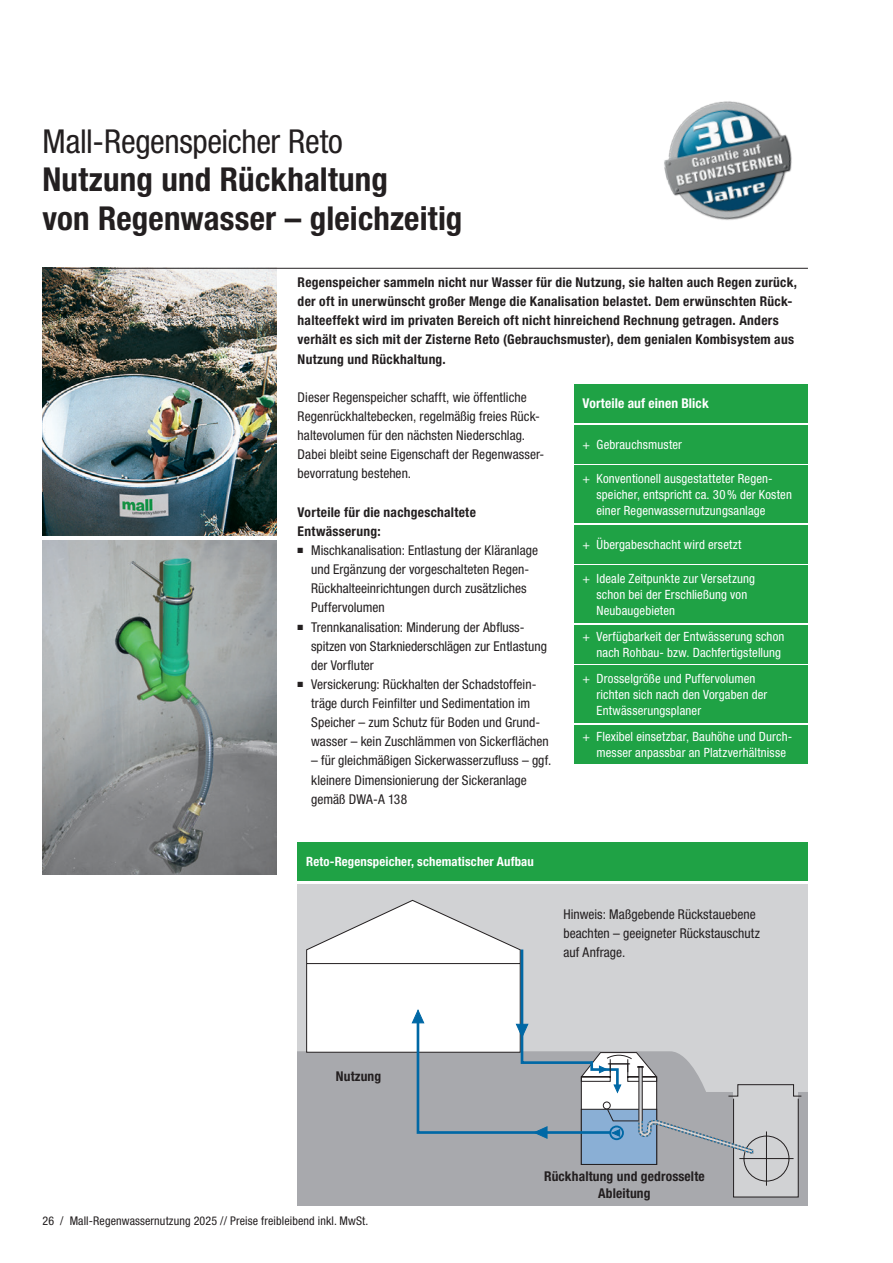
<style>
.page{position:relative;width:893px;height:1263px;background:#fff}
.page>*{position:absolute;margin:0;border:0;box-sizing:border-box;transform-origin:0 0}
.t1{font:700 condensed 33px/38.2px "Helvetica Neue LT Pro";letter-spacing:.005em;color:#231f20}
.t2{font:condensed 33px "Helvetica Neue LT Pro";letter-spacing:-.01em;color:#231f20}
.t3{font:condensed 13.5px/19.2px "Helvetica Neue LT Pro";color:#231f20}
.t4{font:700 condensed 13.5px/19.2px "Helvetica Neue LT Pro";letter-spacing:.02em;color:#231f20}
.t5{font:700 condensed 13.5px "Helvetica Neue LT Pro";letter-spacing:.01em;color:#fff}
.t6{font:condensed 12.75px/15.8px "Helvetica Neue LT Pro";letter-spacing:.01em;color:#fff}
.t7{font:700 condensed 12.75px "Helvetica Neue LT Pro";letter-spacing:.015em;color:#fff}
.t8{font:condensed 12px "Helvetica Neue LT Pro";letter-spacing:.01em;color:#231f20}
</style>
<div class="page">
<img style="left:43px;top:269px;width:233px;height:267px">
<div style="left:298px;top:884px;width:510px;height:321px;background:#d1d2d4"></div>
<div style="left:298px;top:1051px;width:510px;height:154px;background:#a8a9ad"></div>
<svg style="left:305px;top:899px;width:497px;height:299px"></svg>
<img style="left:664px;top:101px;width:128px;height:119px">
<div style="left:574px;top:385px;width:234px;height:38px;background:#1fa245"></div>
<div style="left:574px;top:466px;width:234px;height:57px;background:#1fa245"></div>
<div style="left:574px;top:566px;width:234px;height:57px;background:#1fa245"></div>
<div style="left:574px;top:525px;width:234px;height:38px;background:#1fa245"></div>
<div style="left:574px;top:625px;width:234px;height:38px;background:#1fa245"></div>
<div style="left:574px;top:665px;width:234px;height:58px;background:#1fa245"></div>
<div style="left:574px;top:425px;width:234px;height:38px;background:#1fa245"></div>
<div style="left:574px;top:725px;width:234px;height:38px;background:#1fa245"></div>
<div style="left:298px;top:842px;width:510px;height:38px;background:#1fa245"></div>
<hr style="left:43px;top:268px;width:765px;height:1px;background:#231f20">
<img style="left:43px;top:540px;width:233px;height:334px">
<h1 class="t2" style="left:43px;top:122px;width:302px">Mall-Regenspeicher Reto</h1>
<h1 class="t1" style="left:43px;top:161px;width:421px">Nutzung und Rückhaltung<br>von Regenwasser – gleichzeitig</h1>
<p class="t4" style="left:298px;top:273px;width:501px">Regenspeicher sammeln nicht nur Wasser für die Nutzung, sie halten auch Regen zurück, der oft in unerwünscht großer Menge die Kanalisation belastet. Dem erwünschten Rück&shy;halteeffekt wird im privaten Bereich oft nicht hinreichend Rechnung getragen. Anders verhält es sich mit der Zisterne Reto (Gebrauchsmuster), dem genialen Kombisystem aus Nutzung und Rückhaltung.</p>
<p class="t3" style="left:298px;top:387px;width:248px">Dieser Regenspeicher schafft, wie öffentliche Regenrückhaltebecken, regelmäßig freies Rück&shy;haltevolumen für den nächsten Niederschlag.<br>Dabei bleibt seine Eigenschaft der Regenwasser&shy;bevorratung bestehen.</p>
<p class="t4" style="left:298px;top:502px;width:180px">Vorteile für die nachgeschaltete<br>Entwässerung:</p>
<p class="t3" style="left:311px;top:540px;width:228px;text-indent:-14px">■ Mischkanalisation: Entlastung der Kläranlage und Er gänzung der vorgeschalteten Regen-Rück halteeinrichtungen durch zusätz liches Puffervolumen</p>
<p class="t3" style="left:311px;top:617px;width:237px;text-indent:-14px">■ Trennkanalisation: Minderung der Abfluss&shy;spitzen von Starkniederschlägen zur Entlastung der Vorfluter</p>
<p class="t3" style="left:311px;top:674px;width:239px;text-indent:-14px">■ Versickerung: Rückhalten der Schadstoffein&shy;träge durch Feinfilter und Sedimentation im Speicher – zum Schutz für Boden und Grund&shy;wasser – kein Zuschlämmen von Sickerflächen</p>
<p class="t3" style="left:311px;top:751px;width:242px">– für gleichmäßigen Sickerwasserzufluss – ggf. kleinere Dimensionierung der Sickeranlage gemäß DWA-A 138</p>
<p class="t5" style="left:583px;top:395px;width:128px">Vorteile auf einen Blick</p>
<p class="t6" style="left:583px;top:436px;width:101px">+ Gebrauchsmuster</p>
<p class="t6" style="left:596px;top:471px;width:197px;text-indent:-14px">+ Konventionell ausgestatteter Regen&shy;speicher, entspricht ca. 30% der Kosten einer Regenwassernutzungsanlage</p>
<p class="t6" style="left:583px;top:536px;width:161px">+ Übergabeschacht wird ersetzt</p>
<p class="t6" style="left:596px;top:570px;width:160px;text-indent:-14px">+ Ideale Zeitpunkte zur Versetzung schon bei der Erschließung von<br>Neubaugebieten</p>
<p class="t6" style="left:583px;top:628px;width:203px;text-align:right">+ Verfügbarkeit der Entwässerung schon nach Rohbau- bzw. Dachfertigstellung</p>
<p class="t6" style="left:596px;top:670px;width:172px;text-indent:-14px">+ Drosselgröße und Puffervolumen richten sich nach den Vorgaben der<br>Entwässerungsplaner</p>
<p class="t6" style="left:596px;top:728px;width:197px;text-indent:-14px">+ Flexibel einsetzbar, Bauhöhe und Durch&shy;messer anpassbar an Platzverhältnisse</p>
<p class="t7" style="left:306px;top:853px;width:229px">Reto-Regenspeicher, schematischer Aufbau</p>
<p class="t3" style="left:563px;top:904px;width:198px">Hinweis: Maßgebende Rückstauebene beachten – geeigneter Rückstauschutz auf Anfrage.</p>
<p class="t4" style="left:336px;top:1066px;width:47px">Nutzung</p>
<p class="t8" style="left:43px;top:1213px;width:327px">26 / Mall-Regenwassernutzung 2025 // Preise freibleibend inkl. MwSt.</p>
<p class="t4" style="left:544px;top:1168px;width:162px;line-height:16.5px;text-align:center">Rückhaltung und gedrosselte<br>Ableitung</p>
</div>
